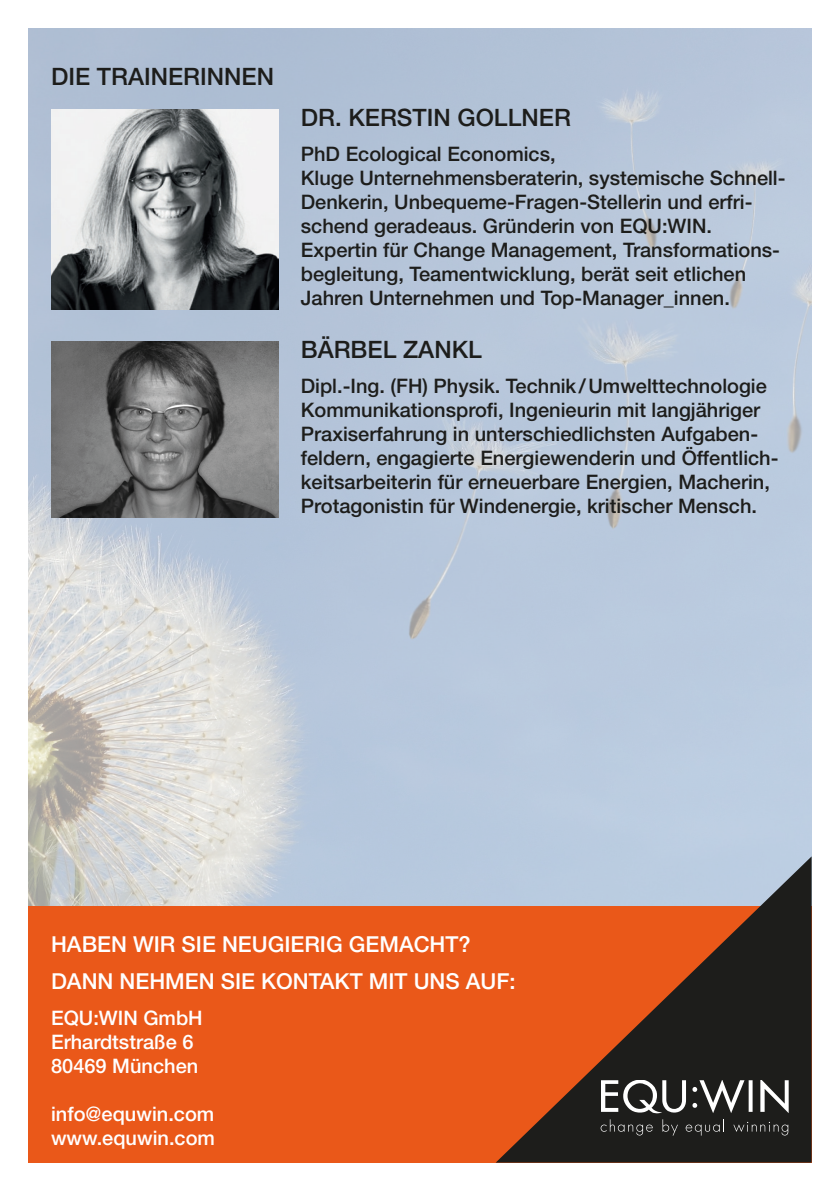
<style>
.page{position:relative;width:840px;height:1191px;background:#fff}
.page>*{position:absolute;margin:0;border:0;box-sizing:border-box;transform-origin:0 0}
.t1{font:500 24px "Helvetica Neue";color:#1d1d1b}
.t2{font:500 22px/37.8px "Helvetica Neue";color:#fff}
.t3{font:500 20px/24px "Helvetica Neue";color:#1d1d1b}
.t4{font:500 20px/24px "Helvetica Neue";color:#fff}
</style>
<div class="page">
<img style="left:28px;top:28px;width:783px;height:878px">
<div style="left:28px;top:906px;width:783px;height:256px;background:#ea5819"></div>
<img style="left:51px;top:109px;width:227px;height:200px">
<svg style="left:495px;top:856px;width:316px;height:306px"></svg>
<svg style="left:600px;top:1080px;width:188px;height:33px;background:#626261"></svg>
<svg style="left:600px;top:1119px;width:52px;height:16px"></svg>
<svg style="left:662px;top:1119px;width:15px;height:16px"></svg>
<svg style="left:685px;top:1119px;width:39px;height:16px"></svg>
<svg style="left:733px;top:1121px;width:54px;height:14px"></svg>
<img style="left:51px;top:342px;width:227px;height:175px">
<p class="t1" style="left:51px;top:63px;width:224px">DIE TRAINERINNEN</p>
<p class="t1" style="left:300px;top:103px;width:271px">DR. KERSTIN GOLLNER</p>
<p class="t3" style="left:300px;top:142px;width:486px">PhD Ecological Economics,<br>Kluge Unternehmensberaterin, systemische Schnell-Denkerin, Unbequeme-Fragen-Stellerin und erfri&shy;schend geradeaus. Gründerin von EQU:WIN.<br>Expertin für Change Management, Transformations&shy;begleitung, Teamentwicklung, berät seit etlichen Jahren Unternehmen und Top-Manager_innen.</p>
<p class="t1" style="left:300px;top:335px;width:182px">BÄRBEL ZANKL</p>
<p class="t3" style="left:300px;top:374px;width:479px">Dipl.-Ing. (FH) Physik. Technik/Umwelttechnologie Kommunikationsprofi, Ingenieurin mit langjähriger Praxiserfahrung in unterschiedlichsten Aufgaben&shy;feldern, engagierte Energiewenderin und Öffentlich&shy;keitsarbeiterin für erneuerbare Energien, Macherin, Protagonistin für Windenergie, kritischer Mensch.</p>
<p class="t2" style="left:51px;top:924px;width:466px">HABEN WIR SIE NEUGIERIG GEMACHT?<br>DANN NEHMEN SIE KONTAKT MIT UNS AUF:</p>
<p class="t4" style="left:51px;top:1005px;width:153px">EQU:WIN GmbH<br>Erhardtstraße 6<br>80469 München</p>
<p class="t4" style="left:51px;top:1101px;width:165px">info@equwin.com www.equwin.com</p>
</div>
